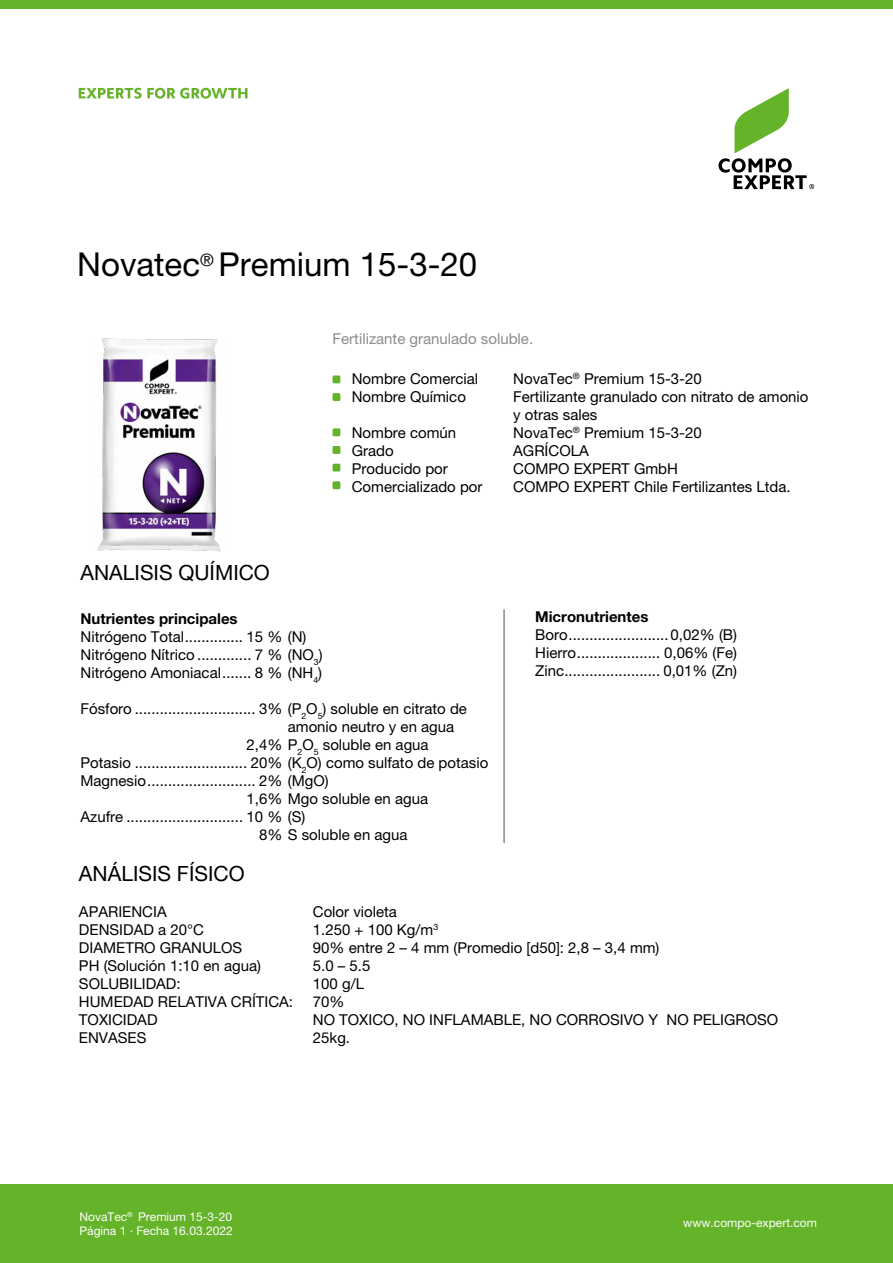
<style>
.page{position:relative;width:893px;height:1263px;background:#fff}
.page>*{position:absolute;margin:0;border:0;box-sizing:border-box;transform-origin:0 0}
.t1{font:33px "Helvetica Neue";color:#000}
.t2{font:21px "Helvetica Neue";color:#000}
.t3{font:15px/18px "Helvetica Neue";color:#000}
.t4{font:700 15px "Helvetica Neue";color:#000}
.t5{font:15px "Helvetica Neue";color:#8c8c8c}
.t6{font:12px/14.4px "Helvetica Neue";color:#fff}
</style>
<div class="page">
<div style="left:0;top:0;width:893px;height:9px;background:#64b328"></div>
<svg style="left:79px;top:88px;width:168px;height:11px"></svg>
<div style="left:0;top:1184px;width:893px;height:79px;background:#64b328"></div>
<svg style="left:718px;top:88px;width:96px;height:101px"></svg>
<img style="left:97px;top:338px;width:124px;height:213px">
<div style="left:332px;top:375px;width:8px;height:8px;background:#64b328;border-radius:2px"></div>
<div style="left:332px;top:393px;width:8px;height:8px;background:#64b328;border-radius:2px"></div>
<div style="left:332px;top:446px;width:8px;height:8px;background:#64b328;border-radius:2px"></div>
<div style="left:332px;top:464px;width:8px;height:8px;background:#64b328;border-radius:2px"></div>
<div style="left:332px;top:481px;width:8px;height:8px;background:#64b328;border-radius:2px"></div>
<div style="left:332px;top:428px;width:8px;height:8px;background:#64b328;border-radius:2px"></div>
<hr style="left:503px;top:609px;width:2px;height:234px;background:#8c8c8c">
<h1 class="t1" style="left:77px;top:244px;width:401px">Novatec<sup>®</sup> Premium 15-3-20</h1>
<p class="t5" style="left:333px;top:329px;width:202px">Fertilizante granulado soluble.</p>
<p class="t3" style="left:352px;top:369px;width:128px">Nombre Comercial</p>
<p class="t3" style="left:513px;top:369px;width:190px">NovaTec<sup>®</sup> Premium 15-3-20</p>
<p class="t3" style="left:352px;top:387px;width:116px">Nombre Químico</p>
<p class="t3" style="left:513px;top:387px;width:297px">Fertilizante granulado con nitrato de amonio y otras sales</p>
<p class="t3" style="left:352px;top:423px;width:106px">Nombre común</p>
<p class="t3" style="left:513px;top:423px;width:190px">NovaTec<sup>®</sup> Premium 15-3-20</p>
<p class="t3" style="left:352px;top:441px;width:43px">Grado</p>
<p class="t3" style="left:513px;top:441px;width:77px">AGRÍCOLA</p>
<p class="t3" style="left:352px;top:459px;width:98px">Producido por</p>
<p class="t3" style="left:513px;top:459px;width:166px">COMPO EXPERT GmbH</p>
<p class="t3" style="left:352px;top:477px;width:132px">Comercializado por</p>
<p class="t3" style="left:513px;top:477px;width:279px">COMPO EXPERT Chile Fertilizantes Ltda.</p>
<h2 class="t2" style="left:81px;top:560px;width:191px">ANALISIS QUÍMICO</h2>
<p class="t4" style="left:81px;top:609px;width:159px">Nutrientes principales</p>
<p class="t3" style="left:81px;top:627px;width:244px">Nitrógeno Total.............. 15 % (N)<br>Nitrógeno Nítrico ............. 7 % (NO<sub>3</sub>)<br>Nitrógeno Amoniacal....... 8 % (NH<sub>4</sub>)</p>
<p class="t3" style="left:81px;top:699px;width:388px">Fósforo ............................. 3% (P<sub>2</sub>O<sub>5</sub>) soluble en citrato de</p>
<p class="t3" style="left:288px;top:717px;width:168px">amonio neutro y en agua</p>
<p class="t3" style="left:247px;top:735px;width:184px">2,4% P<sub>2</sub>O<sub>5</sub> soluble en agua</p>
<p class="t3" style="left:81px;top:753px;width:409px">Potasio ........................... 20% (K<sub>2</sub>O) como sulfato de potasio</p>
<p class="t3" style="left:81px;top:771px;width:250px">Magnesio.......................... 2% (MgO)</p>
<p class="t3" style="left:247px;top:789px;width:183px">1,6% Mgo soluble en agua</p>
<p class="t3" style="left:81px;top:807px;width:226px">Azufre ............................ 10 % (S)</p>
<p class="t3" style="left:259px;top:825px;width:150px">8% S soluble en agua</p>
<p class="t4" style="left:535px;top:608px;width:115px">Micronutrientes</p>
<p class="t3" style="left:535px;top:626px;width:203px;text-align:justify">Boro........................0,02% (B)<br>Hierro.................... 0,06% (Fe)<br>Zinc....................... 0,01% (Zn)</p>
<h2 class="t2" style="left:79px;top:861px;width:167px">ANÁLISIS FÍSICO</h2>
<p class="t3" style="left:79px;top:902px;width:89px">APARIENCIA</p>
<p class="t3" style="left:313px;top:902px;width:86px">Color violeta</p>
<p class="t3" style="left:79px;top:920px;width:126px">DENSIDAD a 20°C</p>
<p class="t3" style="left:313px;top:920px;width:127px">1.250 + 100 Kg/m<sup>3</sup></p>
<p class="t3" style="left:79px;top:938px;width:165px">DIAMETRO GRANULOS</p>
<p class="t3" style="left:313px;top:938px;width:348px">90% entre 2 – 4 mm (Promedio [d50]: 2,8 – 3,4 mm)</p>
<p class="t3" style="left:79px;top:956px;width:183px">PH (Solución 1:10 en agua)</p>
<p class="t3" style="left:313px;top:956px;width:59px">5.0 – 5.5</p>
<p class="t3" style="left:79px;top:974px;width:103px">SOLUBILIDAD:</p>
<p class="t3" style="left:313px;top:974px;width:53px">100 g/L</p>
<p class="t3" style="left:79px;top:992px;width:216px">HUMEDAD RELATIVA CRÍTICA:</p>
<p class="t3" style="left:313px;top:992px;width:33px">70%</p>
<p class="t3" style="left:79px;top:1010px;width:80px">TOXICIDAD</p>
<p class="t3" style="left:313px;top:1010px;width:467px">NO TOXICO, NO INFLAMABLE, NO CORROSIVO Y NO PELIGROSO</p>
<p class="t3" style="left:79px;top:1028px;width:69px">ENVASES</p>
<p class="t3" style="left:313px;top:1028px;width:39px">25kg.</p>
<p class="t6" style="left:80px;top:1209px;width:155px">NovaTec<sup>®</sup> Premium 15-3-20<br>Página 1 · Fecha 16.03.2022</p>
<p class="t6" style="left:683px;top:1215px;width:135px">www.compo-expert.com</p>
</div>
